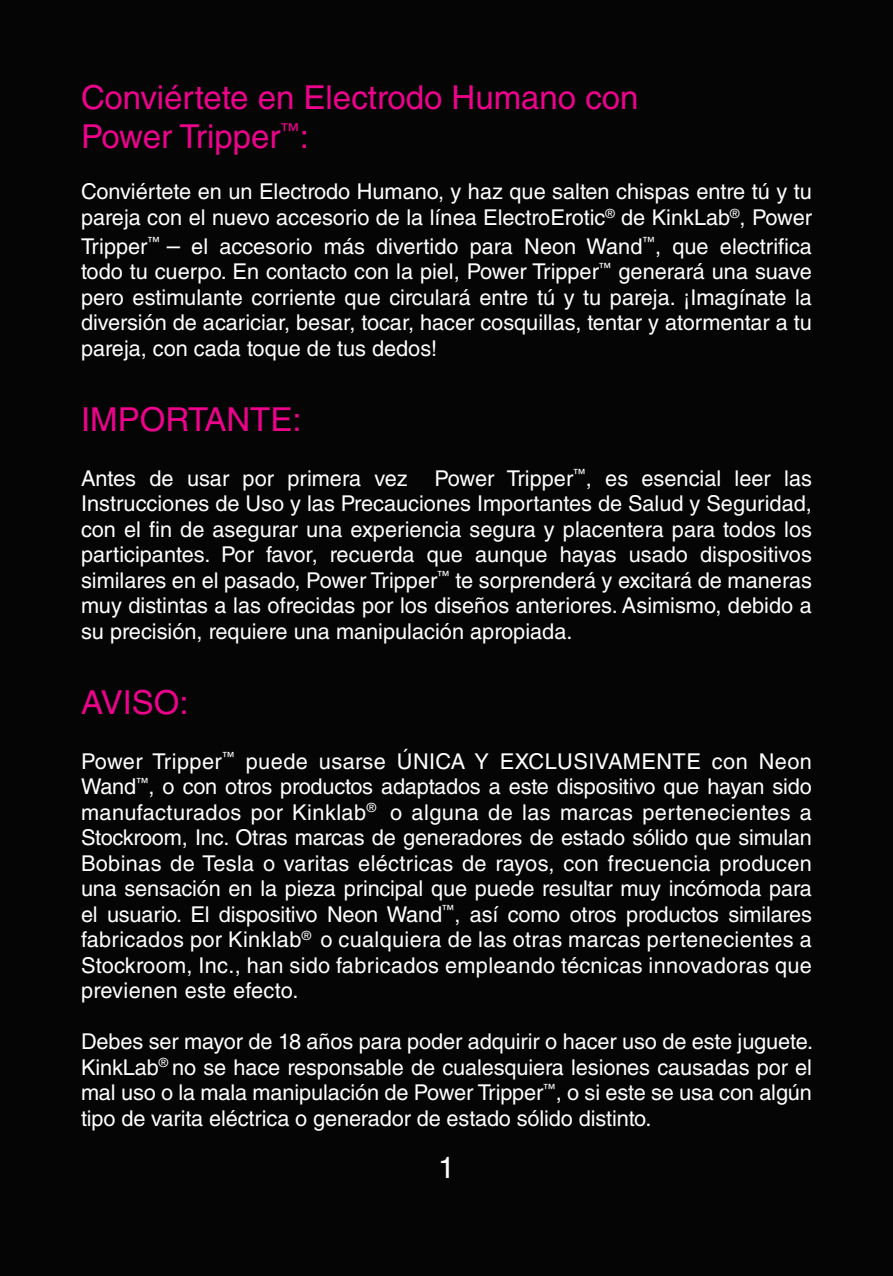
<style>
.page{position:relative;width:893px;height:1276px;background:#040504}
.page>*{position:absolute;margin:0;border:0;box-sizing:border-box;transform-origin:0 0}
.t1{font:33px/39.6px "Helvetica LT Std";color:#ed028c}
.t2{font:30px "Helvetica LT Std";color:#fff}
.t3{font:21.6px/25.5px "Helvetica LT Std";color:#fff;text-align:justify}
.s1{font-size:24px}
</style>
<div class="page">
<p class="t1" style="left:81px;top:77px;width:559px">Conviértete en Electrodo Humano con<br>Power Tripper<sup>™</sup>:</p>
<p class="t3" style="left:81px;top:179px;width:732px">Conviértete en un Electrodo Humano, y haz que salten chispas entre tú y tu pareja con el nuevo accesorio de la línea ElectroErotic<sup>®</sup> de KinkLab<sup>®</sup>, Power</p>
<p class="t3" style="left:81px;top:233px;width:732px">Tripper<sup>™</sup> <span class="s1">–</span> el accesorio más divertido para Neon Wand<sup>™</sup>, que electrifica todo tu cuerpo. En contacto con la piel, Power Tripper<sup>™</sup> generará una suave pero estimulante corriente que circulará entre tú y tu pareja. ¡Imagínate la diversión de acariciar, besar, tocar, hacer cosquillas, tentar y atormentar a tu pareja, con cada toque de tus dedos!</p>
<p class="t1" style="left:81px;top:400px;width:222px">IMPORTANTE:</p>
<p class="t3" style="left:81px;top:465px;width:732px">Antes de usar por primera vez Power Tripper<sup>™</sup>, es esencial leer las Instrucciones de Uso y las Precauciones Importantes de Salud y Seguridad, con el fin de asegurar una experiencia segura y placentera para todos los participantes. Por favor, recuerda que aunque hayas usado dispositivos similares en el pasado, Power Tripper<sup>™</sup> te sorprenderá y excitará de maneras muy distintas a las ofrecidas por los diseños anteriores. Asimismo, debido a su precisión, requiere una manipulación apropiada.</p>
<p class="t1" style="left:81px;top:683px;width:109px">AVISO:</p>
<p class="t3" style="left:81px;top:748px;width:732px">Power Tripper<sup>™</sup> puede usarse ÚNICA Y EXCLUSIVAMENTE con Neon Wand<sup>™</sup>, o con otros productos adaptados a este dispositivo que hayan sido manufacturados por Kinklab<sup>®</sup> o alguna de las marcas pertenecientes a Stockroom, Inc. Otras marcas de generadores de estado sólido que simulan Bobinas de Tesla o varitas eléctricas de rayos, con frecuencia producen una sensación en la pieza principal que puede resultar muy incómoda para el usuario. El dispositivo Neon Wand<sup>™</sup>, así como otros productos similares fabricados por Kinklab<sup>®</sup> o cualquiera de las otras marcas pertenecientes a Stockroom, Inc., han sido fabricados empleando técnicas innovadoras que previenen este efecto.</p>
<p class="t3" style="left:81px;top:1029px;width:734px">Debes ser mayor de 18 años para poder adquirir o hacer uso de este juguete.</p>
<p class="t3" style="left:81px;top:1054px;width:732px">KinkLab<sup>®</sup> no se hace responsable de cualesquiera lesiones causadas por el mal uso o la mala manipulación de Power Tripper<sup>™</sup>, o si este se usa con algún tipo de varita eléctrica o generador de estado sólido distinto.</p>
<p class="t2" style="left:438px;top:1149px;width:18px">1</p>
</div>
